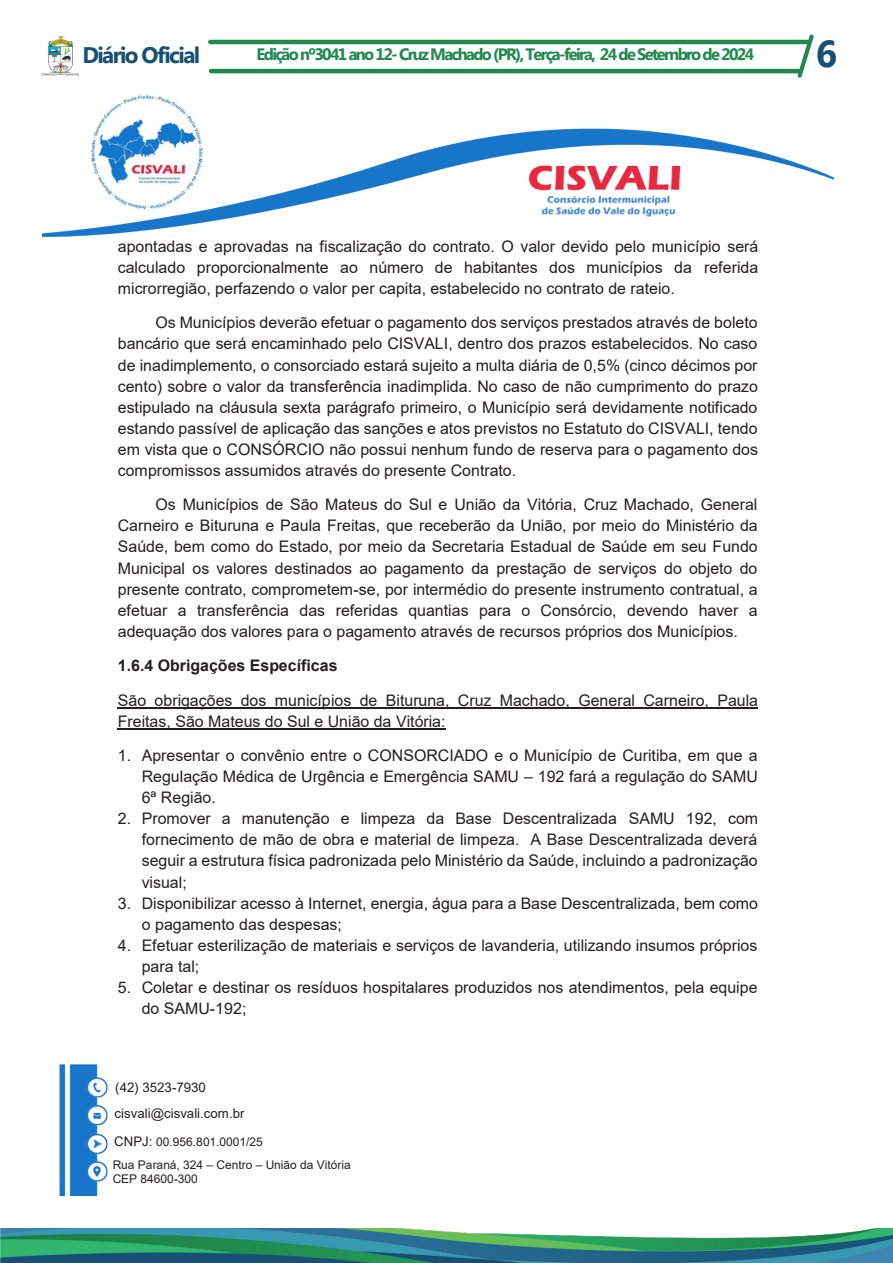
<style>
.page{position:relative;width:893px;height:1263px;background:#fff}
.page>*{position:absolute;margin:0;border:0;box-sizing:border-box;transform-origin:0 0}
.t1{font:700 37.5px "Myanmar Text";color:#175074}
.t2{font:700 22.5px "Myanmar Text";letter-spacing:-.07em;color:#175074}
.t3{font:700 16.5px "Myanmar Text";letter-spacing:-.1em;color:#20894d}
.t4{font:15.9px/21px "Arial";color:#231f20;text-align:justify}
.t5{font:13.2px/26.4px "Arial";color:#231f20}
.t6{font:12px/13.8px "Arial";letter-spacing:.005em;color:#231f20}
.s1{font-weight:700}
.s2{font-style:inherit}
.s3{font-size:13.2px}
</style>
<div class="page">
<hr style="left:208px;top:40px;width:602px;height:4px;background:#20894d;border-radius:2px">
<hr style="left:209px;top:69px;width:593px;height:4px;background:#20894d;border-radius:2px">
<img style="left:43px;top:37px;width:36px;height:38px">
<svg style="left:797px;top:34px;width:17px;height:44px"></svg>
<img style="left:0;top:1229px;width:893px;height:34px">
<img style="left:43px;top:128px;width:790px;height:110px">
<img style="left:86px;top:94px;width:118px;height:115px">
<img style="left:522px;top:155px;width:176px;height:72px">
<img style="left:60px;top:1064px;width:48px;height:132px">
<hr style="left:118px;top:707px;width:640px;height:1px;background:#231f20">
<hr style="left:118px;top:728px;width:328px;height:2px;background:#231f20">
<p class="t2" style="left:82px;top:42px;width:119px">Diário Oficial</p>
<p class="t3" style="left:257px;top:45px;width:499px">Edição nº3041 ano 12- Cruz Machado (PR), Terça-feira, 24 de Setembro de 2024</p>
<p class="t1" style="left:816px;top:32px;width:23px">6</p>
<p class="t4" style="left:118px;top:235px;width:642px">apontadas e aprovadas na fiscalização do contrato. O valor devido pelo município será calculado proporcionalmente ao número de habitantes dos municípios da referida microrregião, perfazendo o valor per capita, estabelecido no contrato de rateio.</p>
<p class="t4" style="left:118px;top:312px;width:642px;text-indent:38px">Os Municípios deverão efetuar o pagamento dos serviços prestados através de boleto bancário que será encaminhado pelo CISVALI, dentro dos prazos estabelecidos. No caso de inadimplemento, o consorciado estará sujeito a multa diária de 0,5% (cinco décimos por cento) sobre o valor da transferência inadimplida. No caso de não cumprimento do prazo estipulado na cláusula sexta parágrafo primeiro, o Município será devidamente notificado estando passível de aplicação das sanções e atos previstos no Estatuto do CISVALI, tendo em vista que o CONSÓRCIO não possui nenhum fundo de reserva para o pagamento dos compromissos assumidos através do presente Contrato.</p>
<p class="t4" style="left:118px;top:494px;width:642px;text-indent:38px">Os Municípios de São Mateus do Sul e União da Vitória, Cruz Machado, General Carneiro e Bituruna e Paula Freitas, que receberão da União, por meio do Ministério da Saúde, bem como do Estado, por meio da Secretaria Estadual de Saúde em seu Fundo Municipal os valores destinados ao pagamento da prestação de serviços do objeto do presente contrato, comprometem-se, por intermédio do presente instrumento contratual, a efetuar a transferência das referidas quantias para o Consórcio, devendo haver a adequação dos valores para o pagamento através de recursos próprios dos Municípios.</p>
<p class="t4" style="left:118px;top:648px;width:642px;line-height:34.2px"><span class="s1">1.6.4 Obrigações Específicas<br></span>São obrigações dos municípios de Bituruna, Cruz Machado, General Carneiro, Paula</p>
<p class="t4" style="left:118px;top:710px;width:329px">Freitas, São Mateus do Sul e União da Vitória:</p>
<p class="t4" style="left:142px;top:745px;width:618px;text-indent:-24px">1. Apresentar o convênio entre o CONSORCIADO e o Município de Curitiba, em que a Regulação Médica de Urgência e Emergência SAMU <span class="s2">–</span> 192 fará a regulação do SAMU 6ª Região.</p>
<p class="t4" style="left:142px;top:808px;width:618px;text-indent:-24px">2. Promover a manutenção e limpeza da Base Descentralizada SAMU 192, com fornecimento de mão de obra e material de limpeza. A Base Descentralizada deverá seguir a estrutura física padronizada pelo Ministério da Saúde, incluindo a padronização visual;</p>
<p class="t4" style="left:142px;top:892px;width:618px;text-indent:-24px">3. Disponibilizar acesso à Internet, energia, água para a Base Descentralizada, bem como o pagamento das despesas;</p>
<p class="t4" style="left:142px;top:934px;width:617px;text-indent:-24px">4. Efetuar esterilização de materiais e serviços de lavanderia, utilizando insumos próprios para tal;</p>
<p class="t4" style="left:142px;top:977px;width:617px;text-indent:-24px">5. Coletar e destinar os resíduos hospitalares produzidos nos atendimentos, pela equipe do SAMU-192;</p>
<p class="t5" style="left:115px;top:1074px;width:132px">(42) 3523-7930 cisvali@cisvali.com.br</p>
<p class="t6" style="left:113px;top:1158px;width:240px">Rua Paraná, 324 <span class="s2">–</span> Centro <span class="s2">–</span> União da Vitória<br>CEP 84600-300</p>
<p class="t6" style="left:114px;top:1134px;width:150px"><span class="s3">CNPJ:</span> 00.956.801.0001/25</p>
</div>
